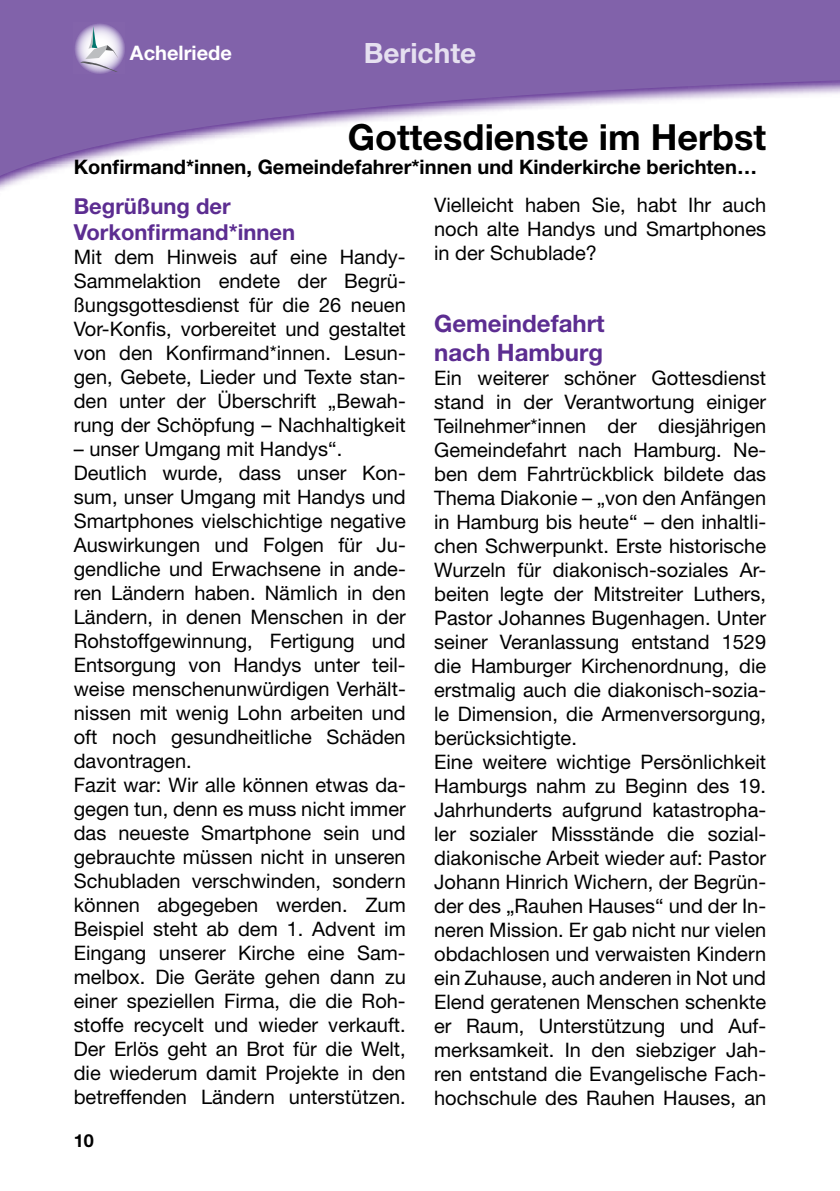
<style>
.page{position:relative;width:840px;height:1191px;background:#fff}
.page>*{position:absolute;margin:0;border:0;box-sizing:border-box;transform-origin:0 0}
.t1{font:700 36px "Helvetica Neue LT Std";color:#000}
.t2{font:700 28px "Helvetica Neue LT Std";color:#e6e0f0}
.t3{font:700 24px/28.8px "Helvetica Neue LT Std";color:#5c2d91}
.t4{font:700 22px/26.4px "Helvetica Neue LT Std";color:#5c2d91}
.t5{font:20px/24px "Helvetica Neue LT Std";color:#000;text-align:justify}
.t6{font:700 20px "Helvetica Neue LT Std";color:#000}
.t7{font:700 20px "Helvetica Neue LT Std";color:#fff}
.t8{font:700 18px "Helvetica Neue LT Std";color:#000}
</style>
<div class="page">
<svg style="left:0;top:0;width:839px;height:184px;fill:#8162aa"></svg>
<svg style="left:74px;top:23px;width:51px;height:51px"></svg>
<svg style="left:80px;top:27px;width:39px;height:45px"></svg>
<p class="t7" style="left:130px;top:40px;width:103px">Achelriede</p>
<h2 class="t2" style="left:363px;top:35px;width:114px">Berichte</h2>
<h1 class="t1" style="left:347px;top:115px;width:419px">Gottesdienste im Herbst</h1>
<p class="t6" style="left:74px;top:154px;width:684px">Konfirmand*innen, Gemeindefahrer*innen und Kinderkirche berichten…</p>
<p class="t4" style="left:74px;top:192px;width:223px">Begrüßung der<br>Vorkonfirmand*innen</p>
<p class="t5" style="left:74px;top:245px;width:333px">Mit dem Hinweis auf eine Handy-Sammelaktion endete der Begrü&shy;ßungsgottesdienst für die 26 neuen Vor-Konfis, vorbereitet und gestaltet von den Konfirmand*innen. Lesun&shy;gen, Gebete, Lieder und Texte stan&shy;den unter der Überschrift „Bewah&shy;rung der Schöpfung – Nachhaltigkeit</p>
<p class="t5" style="left:74px;top:437px;width:333px;text-align:left">– unser Umgang mit Handys“.<br>Deutlich wurde, dass unser Kon&shy;sum, unser Umgang mit Handys und Smartphones vielschichtige negative Auswirkungen und Folgen für Ju&shy;gendliche und Erwachsene in ande&shy;ren Ländern haben. Nämlich in den Ländern, in denen Menschen in der Rohstoffgewinnung, Fertigung und Entsorgung von Handys unter teil&shy;weise menschenunwürdigen Verhält&shy;nissen mit wenig Lohn arbeiten und oft noch gesundheitliche Schäden davontragen.<br>Fazit war: Wir alle können etwas da&shy;gegen tun, denn es muss nicht immer das neueste Smartphone sein und gebrauchte müssen nicht in unseren Schubladen verschwinden, sondern können abgegeben werden. Zum Beispiel steht ab dem 1. Advent im Eingang unserer Kirche eine Sam&shy;melbox. Die Geräte gehen dann zu einer speziellen Firma, die die Roh&shy;stoffe recycelt und wieder verkauft.<br>Der Erlös geht an Brot für die Welt, die wiederum damit Projekte in den betreffenden Ländern unterstützen.</p>
<p class="t5" style="left:434px;top:193px;width:333px">Vielleicht haben Sie, habt Ihr auch noch alte Handys und Smartphones in der Schublade?</p>
<p class="t3" style="left:434px;top:309px;width:172px">Gemeindefahrt nach Hamburg</p>
<p class="t5" style="left:434px;top:366px;width:333px;text-align:left">Ein weiterer schöner Gottesdienst stand in der Verantwortung einiger Teilnehmer*innen der diesjährigen Gemeindefahrt nach Hamburg. Ne&shy;ben dem Fahrtrückblick bildete das Thema Diakonie – „von den Anfängen in Hamburg bis heute“ – den inhaltli&shy;chen Schwerpunkt. Erste historische Wurzeln für diakonisch-soziales Ar&shy;beiten legte der Mitstreiter Luthers, Pastor Johannes Bugenhagen. Unter seiner Veranlassung entstand 1529 die Hamburger Kirchenordnung, die erstmalig auch die diakonisch-sozia&shy;le Dimension, die Armenversorgung, berücksichtigte.<br>Eine weitere wichtige Persönlichkeit Hamburgs nahm zu Beginn des 19.<br>Jahrhunderts aufgrund katastropha&shy;ler sozialer Missstände die sozial&shy;diakonische Arbeit wieder auf: Pastor Johann Hinrich Wichern, der Begrün&shy;der des „Rauhen Hauses“ und der In&shy;neren Mission. Er gab nicht nur vielen obdachlosen und verwaisten Kindern ein Zuhause, auch anderen in Not und Elend geratenen Menschen schenkte er Raum, Unterstützung und Auf&shy;merksamkeit. In den siebziger Jah&shy;ren entstand die Evangelische Fach&shy;hochschule des Rauhen Hauses, an</p>
<p class="t8" style="left:74px;top:1129px;width:22px">10</p>
</div>
